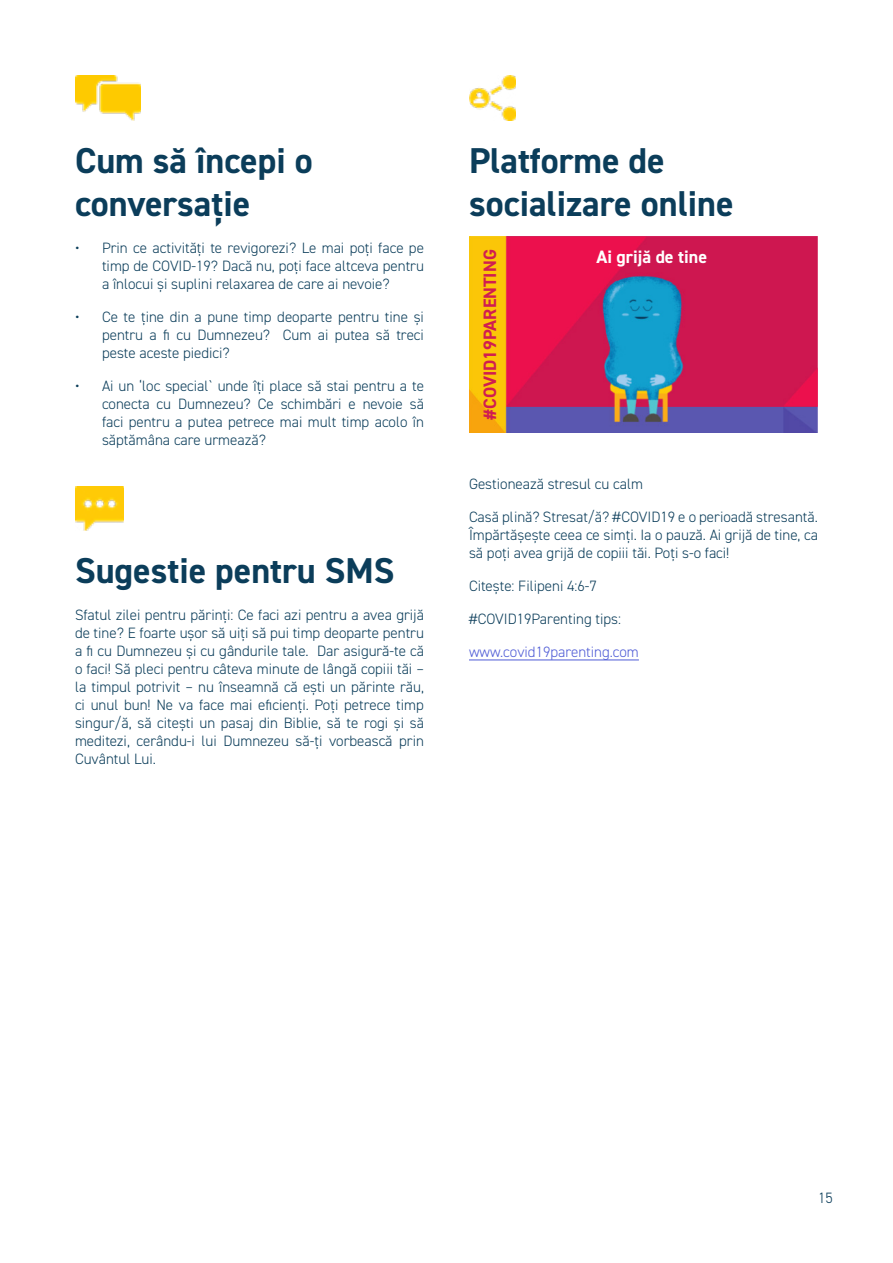
<style>
.page{position:relative;width:893px;height:1263px;background:#fff}
.page>*{position:absolute;margin:0;border:0;box-sizing:border-box;transform-origin:0 0}
.t1{font:700 36px/43.2px "DIN2014";color:#0b3d5a}
.t2{font:700 18px "DIN2014";color:#d01d51}
.t3{font:700 18px "DIN2014";color:#fff}
.t4{font:300 15px/18px "DIN2014";color:#0b3d5a;text-align:justify}
.t5{font:300 15px "DIN2014";color:#4f5cd6}
</style>
<div class="page">
<img style="left:469px;top:237px;width:349px;height:196px">
<img style="left:76px;top:76px;width:65px;height:44px">
<img style="left:76px;top:486px;width:47px;height:44px">
<img style="left:470px;top:76px;width:45px;height:44px">
<hr style="left:469px;top:659px;width:170px;height:1px;background:#4f5cd6">
<p class="t1" style="left:75px;top:138px;width:239px">Cum să începi o conversație</p>
<p class="t1" style="left:469px;top:138px;width:266px">Platforme de socializare online</p>
<p class="t4" style="left:102px;top:238px;width:323px;text-indent:-27px">• Prin ce activități te revigorezi? Le mai poți face pe timp de COVID-19? Dacă nu, poți face altceva pentru a înlocui și suplini relaxarea de care ai nevoie?</p>
<p class="t4" style="left:102px;top:307px;width:323px;text-indent:-27px">• Ce te ține din a pune timp deoparte pentru tine și pentru a fi cu Dumnezeu? Cum ai putea să treci peste aceste piedici?</p>
<p class="t4" style="left:102px;top:376px;width:323px;text-indent:-27px">• Ai un ‘loc special` unde îți place să stai pentru a te conecta cu Dumnezeu? Ce schimbări e nevoie să faci pentru a putea petrece mai mult timp acolo în săptămâna care urmează?</p>
<p class="t1" style="left:75px;top:549px;width:321px">Sugestie pentru SMS</p>
<p class="t4" style="left:75px;top:605px;width:350px">Sfatul zilei pentru părinți: Ce faci azi pentru a avea grijă de tine? E foarte ușor să uiți să pui timp deoparte pentru a fi cu Dumnezeu și cu gândurile tale. Dar asigură-te că o faci! Să pleci pentru câteva minute de lângă copiii tăi – la timpul potrivit – nu înseamnă că ești un părinte rău, ci unul bun! Ne va face mai eficienți. Poți petrece timp singur/ă, să citești un pasaj din Biblie, să te rogi și să meditezi, cerându-i lui Dumnezeu să-ți vorbească prin Cuvântul Lui.</p>
<p class="t2" style="left:478px;top:420px;width:172px;rotate:-90deg">#COVID19PARENTING</p>
<p class="t3" style="left:596px;top:245px;width:112px">Ai grijă de tine</p>
<p class="t4" style="left:469px;top:474px;width:175px">Gestionează stresul cu calm</p>
<p class="t4" style="left:469px;top:507px;width:350px">Casă plină? Stresat/ă? #COVID19 e o perioadă stresantă.<br>Împărtășește ceea ce simți. Ia o pauză. Ai grijă de tine, ca să poți avea grijă de copiii tăi. Poți s-o faci!</p>
<p class="t4" style="left:469px;top:576px;width:129px">Citește: Filipeni 4:6-7</p>
<p class="t4" style="left:469px;top:609px;width:154px">#COVID19Parenting tips:</p>
<p class="t5" style="left:469px;top:642px;width:171px">www.covid19parenting.com</p>
<p class="t4" style="left:818px;top:1189px;width:16px">15</p>
</div>
